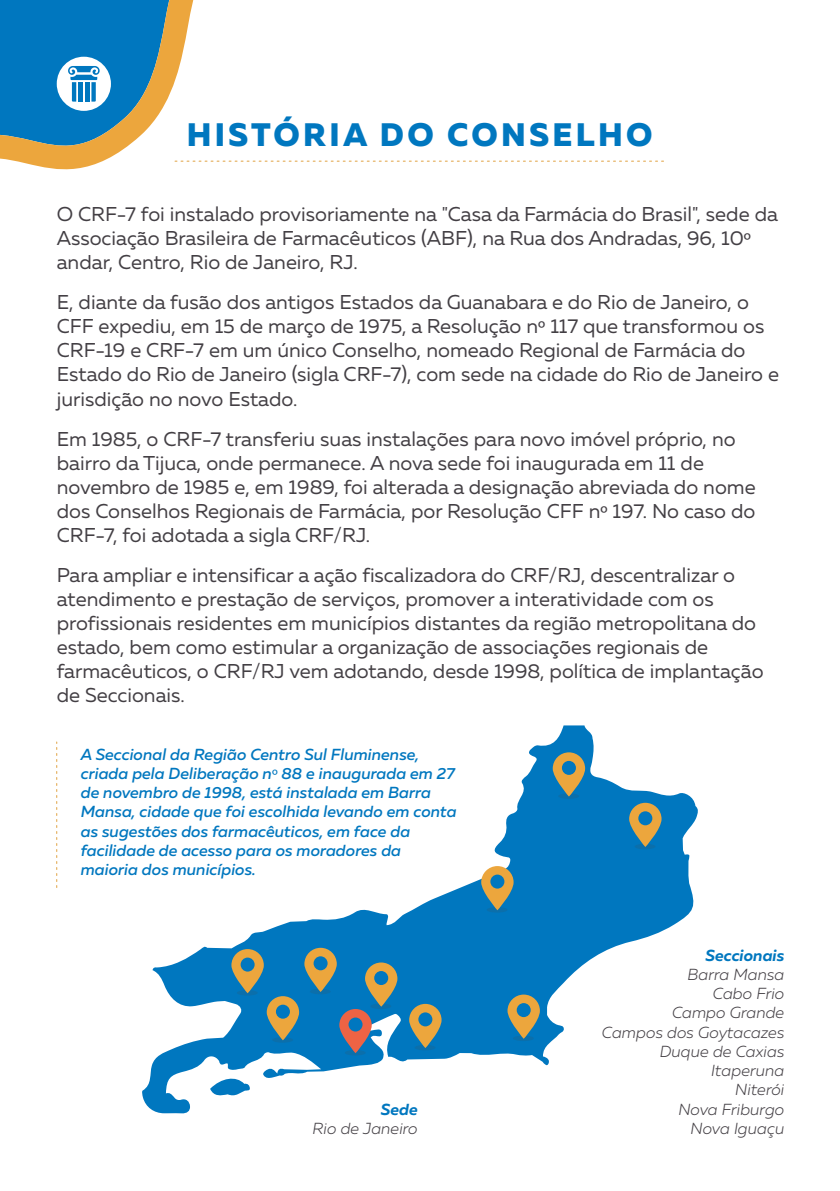
<style>
.page{position:relative;width:840px;height:1191px;background:#fff}
.page>*{position:absolute;margin:0;border:0;box-sizing:border-box;transform-origin:0 0}
.t1{font:800 32.4px "Muller";letter-spacing:.1em;color:#0077bf}
.t2{font:20px/24px "Muller";color:#433f44}
.t3{font:italic 500 16px/19.2px "Muller";color:#0077bf}
.t4{font:italic 300 16px/19.2px "Muller";color:#433f44;text-align:right}
.t5{font:italic 700 16px "Muller";color:#0077bf}
.s1{font-family:"Myriad Pro"}
.s2{font-family:"Myriad Pro";font-weight:400;font-style:normal}
</style>
<div class="page">
<svg style="left:142px;top:725px;width:556px;height:388px"></svg>
<div style="left:558px;top:793px;width:20px;height:6px;background:#0b6fab;border-radius:50%"></div>
<svg style="left:552px;top:752px;width:32px;height:44px"></svg>
<div style="left:634px;top:844px;width:21px;height:5px;background:#0b6fab;border-radius:50%"></div>
<svg style="left:628px;top:802px;width:33px;height:45px"></svg>
<div style="left:486px;top:907px;width:21px;height:5px;background:#0b6fab;border-radius:50%"></div>
<svg style="left:481px;top:866px;width:32px;height:44px"></svg>
<div style="left:512px;top:1035px;width:21px;height:6px;background:#0b6fab;border-radius:50%"></div>
<svg style="left:507px;top:994px;width:32px;height:44px"></svg>
<div style="left:414px;top:1045px;width:21px;height:5px;background:#0b6fab;border-radius:50%"></div>
<svg style="left:409px;top:1004px;width:32px;height:44px"></svg>
<div style="left:344px;top:1050px;width:21px;height:5px;background:#0b6fab;border-radius:50%"></div>
<svg style="left:231px;top:947px;width:166px;height:106px;background:#4084a3"></svg>
<svg style="left:56px;top:742px;width:1px;height:145px"></svg>
<svg style="left:505px;top:161px;width:159px;height:1px"></svg>
<svg style="left:0;top:0;width:502px;height:170px"></svg>
<svg style="left:0;top:0;width:173px;height:153px;background:#448eb1"></svg>
<h1 class="t1" style="left:186px;top:114px;width:467px">HISTÓRIA DO CONSELHO</h1>
<p class="t2" style="left:57px;top:202px;width:722px">O CRF-7 foi instalado provisoriamente na "Casa da Farmácia do Brasil", sede da<br>Associação Brasileira de Farmacêuticos (ABF), na Rua dos Andradas, 96, 10<span class="s1">º </span>andar, Centro, Rio de Janeiro, RJ.</p>
<p class="t2" style="left:57px;top:290px;width:723px">E, diante da fusão dos antigos Estados da Guanabara e do Rio de Janeiro, o CFF expediu, em 15 de março de 1975, a Resolução n<span class="s1">º</span> 117 que transformou os CRF-19 e CRF-7 em um único Conselho, nomeado Regional de Farmácia do Estado do Rio de Janeiro (sigla CRF-7), com sede na cidade do Rio de Janeiro e jurisdição no novo Estado.</p>
<p class="t2" style="left:57px;top:426px;width:700px">Em 1985, o CRF-7 transferiu suas instalações para novo imóvel próprio, no bairro da Tijuca, onde permanece. A nova sede foi inaugurada em 11 de novembro de 1985 e, em 1989, foi alterada a designação abreviada do nome dos Conselhos Regionais de Farmácia, por Resolução CFF n<span class="s1">º</span> 197. No caso do CRF-7, foi adotada a sigla CRF/RJ.</p>
<p class="t2" style="left:57px;top:562px;width:708px">Para ampliar e intensificar a ação fiscalizadora do CRF/RJ, descentralizar o atendimento e prestação de serviços, promover a interatividade com os profissionais residentes em municípios distantes da região metropolitana do estado, bem como estimular a organização de associações regionais de farmacêuticos, o CRF/RJ vem adotando, desde 1998, política de implantação de Seccionais.</p>
<p class="t3" style="left:81px;top:744px;width:377px">A Seccional da Região Centro Sul Fluminense, criada pela Deliberação n<span class="s2">º</span> 88 e inaugurada em 27 de novembro de 1998, está instalada em Barra Mansa, cidade que foi escolhida levando em conta as sugestões dos farmacêuticos, em face da facilidade de acesso para os moradores da maioria dos municípios.</p>
<p class="t5" style="left:380px;top:1099px;width:38px">Sede</p>
<p class="t4" style="left:312px;top:1118px;width:106px">Rio de Janeiro</p>
<p class="t5" style="left:705px;top:945px;width:80px">Seccionais</p>
<p class="t4" style="left:601px;top:964px;width:184px">Barra Mansa<br>Cabo Frio<br>Campo Grande<br>Campos dos Goytacazes<br>Duque de Caxias<br>Itaperuna<br>Niterói<br>Nova Friburgo<br>Nova Iguaçu</p>
</div>
